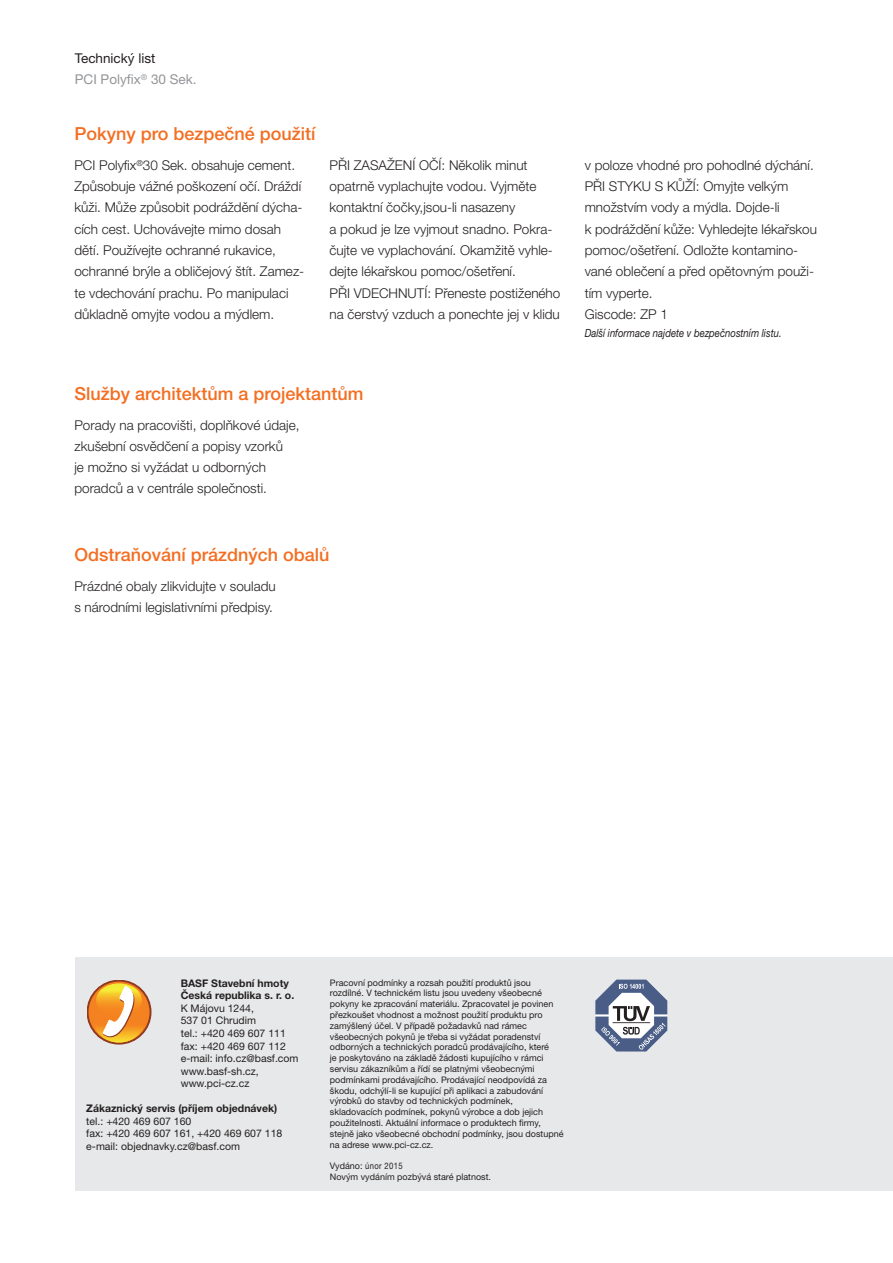
<style>
.page{position:relative;width:893px;height:1263px;background:#fff}
.page>*{position:absolute;margin:0;border:0;box-sizing:border-box;transform-origin:0 0}
.t1{font:500 18px "Helvetica Neue LT Pro";color:#f36e21}
.t2{font:300 13.5px/21.3px "Helvetica Neue LT Pro";color:#231f20}
.t3{font:13.5px/21.3px "Helvetica Neue LT Pro";color:#939598}
.t4{font:italic 11.25px "Helvetica Neue LT Pro";color:#231f20;scale:.85 1}
.t5{font:10.5px/12.6px "Helvetica Neue LT Pro";color:#231f20}
.t6{font:700 10.5px/12.6px "Helvetica Neue LT Pro";color:#231f20}
.t7{font:9px/10.8px "Helvetica Neue LT Pro";color:#231f20}
.s1{color:#231f20}
</style>
<div class="page">
<div style="left:75px;top:957px;width:818px;height:234px;background:#e7e8e9"></div>
<svg style="left:595px;top:979px;width:72px;height:72px"></svg>
<svg style="left:87px;top:980px;width:64px;height:64px"></svg>
<p class="t3" style="left:75px;top:49px;width:123px"><span class="s1">Technický list<br></span>PCI Polyfix<sup>®</sup> 30 Sek.</p>
<h1 class="t1" style="left:74px;top:128px;width:243px">Pokyny pro bezpečné použití</h1>
<p class="t2" style="left:74px;top:156px;width:231px">PCI Polyfix<sup>®</sup>30 Sek. obsahuje cement.<br>Způsobuje vážné poškození očí. Dráždí kůži. Může způsobit podráždění dýcha&shy;cích cest. Uchovávejte mimo dosah dětí. Používejte ochranné rukavice, ochranné brýle a obličejový štít. Zamez&shy;te vdechování prachu. Po manipulaci důkladně omyjte vodou a mýdlem.</p>
<p class="t2" style="left:330px;top:156px;width:232px">PŘI ZASAŽENÍ OČÍ: Několik minut opatrně vyplachujte vodou. Vyjměte kontaktní čočky,jsou-li nasazeny<br>a pokud je lze vyjmout snadno. Pokra&shy;čujte ve vyplachování. Okamžitě vyhle&shy;dejte lékařskou pomoc/ošetření.<br>PŘI VDECHNUTÍ: Přeneste postiženého na čerstvý vzduch a ponechte jej v klidu</p>
<p class="t2" style="left:585px;top:156px;width:234px">v poloze vhodné pro pohodlné dýchání.<br>PŘI STYKU S KŮŽÍ: Omyjte velkým množstvím vody a mýdla. Dojde-li<br>k podráždění kůže: Vyhledejte lékařskou pomoc/ošetření. Odložte kontamino&shy;vané oblečení a před opětovným použi&shy;tím vyperte.<br>Giscode: ZP 1</p>
<p class="t4" style="left:585px;top:329px;width:233px">Další informace najdete v bezpečnostním listu.</p>
<h1 class="t1" style="left:74px;top:387px;width:291px">Služby architektům a projektantům</h1>
<p class="t2" style="left:74px;top:415px;width:227px">Porady na pracovišti, doplňkové údaje, zkušební osvědčení a popisy vzorků<br>je možno si vyžádat u odborných poradců a v centrále společnosti.</p>
<h1 class="t1" style="left:74px;top:548px;width:257px">Odstraňování prázdných obalů</h1>
<p class="t2" style="left:74px;top:576px;width:203px">Prázdné obaly zlikvidujte v souladu s národními legislativními předpisy.</p>
<p class="t6" style="left:181px;top:977px;width:115px">BASF Stavební hmoty<br>Česká republika s. r. o.</p>
<p class="t5" style="left:181px;top:1003px;width:119px">K Májovu 1244,<br>537 01 Chrudim<br>tel.: +420 469 607 111 fax: +420 469 607 112 e-mail: info.cz@basf.com www.basf-sh.cz, www.pci-cz.cz</p>
<p class="t6" style="left:86px;top:1103px;width:192px">Zákaznický servis (příjem objednávek)</p>
<p class="t5" style="left:86px;top:1116px;width:198px">tel.: +420 469 607 160<br>fax: +420 469 607 161, +420 469 607 118 e-mail: objednavky.cz@basf.com</p>
<p class="t7" style="left:330px;top:978px;width:235px">Pracovní podmínky a rozsah použití produktů jsou rozdílné. V technickém listu jsou uvedeny všeobecné pokyny ke zpracování materiálu. Zpracovatel je povinen přezkoušet vhodnost a možnost použití produktu pro zamýšlený účel. V případě požadavků nad rámec všeobecných pokynů je třeba si vyžádat poradenství odborných a technických poradců prodávajícího, které<br>je poskytováno na základě žádosti kupujícího v rámci servisu zákazníkům a řídí se platnými všeobecnými podmínkami prodávajícího. Prodávající neodpovídá za škodu, odchýlí-li se kupující při aplikaci a zabudování výrobků do stavby od technických podmínek, skladovacích podmínek, pokynů výrobce a dob jejich použitelnosti. Aktuální informace o produktech firmy, stejně jako všeobecné obchodní podmínky, jsou dostupné na adrese www.pci-cz.cz.</p>
<p class="t7" style="left:330px;top:1161px;width:163px">Vydáno: únor 2015<br>Novým vydáním pozbývá staré platnost.</p>
</div>
